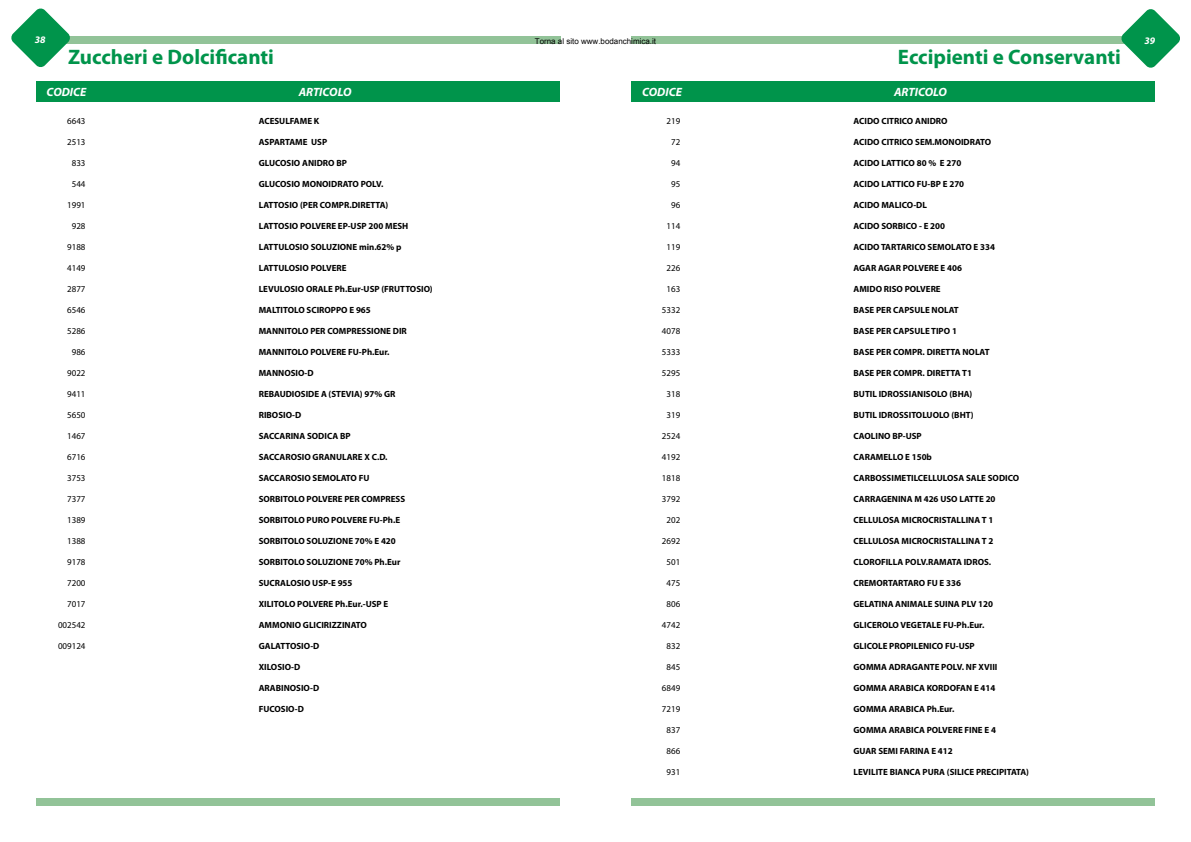
<style>
.page{position:relative;width:1191px;height:842px;background:#fff}
.page>*{position:absolute;margin:0;border:0;box-sizing:border-box;transform-origin:0 0}
.t1{font:700 21px "Myriad Pro";color:#00944b}
.t2{font:italic 700 12px "Myriad Pro";color:#fff}
.t3{font:italic 700 10px "Myriad Pro";color:#fff}
.t4{font:700 9px "Myriad Pro";color:#000}
.t5{font:9px "Myriad Pro";color:#000}
.t6{font:8px "Arial";color:#000}
</style>
<div class="page">
<div style="left:631px;top:36px;width:505px;height:8px;background:#92c398"></div>
<svg style="left:1121px;top:9px;width:59px;height:59px"></svg>
<div style="left:631px;top:81px;width:524px;height:20px;background:#00944b"></div>
<div style="left:631px;top:798px;width:524px;height:8px;background:#92c398"></div>
<div style="left:56px;top:36px;width:504px;height:8px;background:#92c398"></div>
<svg style="left:11px;top:8px;width:59px;height:59px"></svg>
<div style="left:36px;top:81px;width:523px;height:20px;background:#00944b"></div>
<div style="left:36px;top:798px;width:523px;height:8px;background:#92c398"></div>
<p class="t3" style="left:35px;top:34px;width:12px">38</p>
<p class="t6" style="left:535px;top:36px;width:123px">Torna al sito www.bodanchimica.it</p>
<p class="t3" style="left:1144px;top:34px;width:12px">39</p>
<h1 class="t1" style="left:68px;top:43px;width:207px">Zuccheri e Dolcificanti</h1>
<h1 class="t1" style="left:898px;top:43px;width:224px">Eccipienti e Conservanti</h1>
<h2 class="t2" style="left:47px;top:84px;width:41px">CODICE</h2>
<h2 class="t2" style="left:299px;top:84px;width:54px">ARTICOLO</h2>
<h2 class="t2" style="left:642px;top:84px;width:41px">CODICE</h2>
<h2 class="t2" style="left:894px;top:84px;width:54px">ARTICOLO</h2>
<p class="t5" style="left:67px;top:116px;width:20px">6643</p>
<p class="t5" style="left:67px;top:137px;width:20px">2513</p>
<p class="t5" style="left:72px;top:158px;width:15px">833</p>
<p class="t5" style="left:72px;top:179px;width:15px">544</p>
<p class="t5" style="left:67px;top:200px;width:20px">1991</p>
<p class="t5" style="left:72px;top:221px;width:15px">928</p>
<p class="t5" style="left:67px;top:242px;width:20px">9188</p>
<p class="t5" style="left:67px;top:263px;width:20px">4149</p>
<p class="t5" style="left:67px;top:284px;width:20px">2877</p>
<p class="t5" style="left:67px;top:305px;width:20px">6546</p>
<p class="t5" style="left:67px;top:326px;width:20px">5286</p>
<p class="t5" style="left:72px;top:347px;width:15px">986</p>
<p class="t5" style="left:67px;top:368px;width:20px">9022</p>
<p class="t5" style="left:67px;top:389px;width:20px">9411</p>
<p class="t5" style="left:67px;top:410px;width:20px">5650</p>
<p class="t5" style="left:67px;top:431px;width:20px">1467</p>
<p class="t5" style="left:67px;top:452px;width:20px">6716</p>
<p class="t5" style="left:67px;top:473px;width:20px">3753</p>
<p class="t5" style="left:67px;top:494px;width:20px">7377</p>
<p class="t5" style="left:67px;top:515px;width:20px">1389</p>
<p class="t5" style="left:67px;top:536px;width:20px">1388</p>
<p class="t5" style="left:67px;top:557px;width:20px">9178</p>
<p class="t5" style="left:67px;top:578px;width:20px">7200</p>
<p class="t5" style="left:67px;top:599px;width:20px">7017</p>
<p class="t5" style="left:58px;top:620px;width:29px">002542</p>
<p class="t5" style="left:58px;top:641px;width:29px">009124</p>
<p class="t4" style="left:259px;top:115px;width:62px">ACESULFAME K</p>
<p class="t4" style="left:259px;top:136px;width:70px">ASPARTAME USP</p>
<p class="t4" style="left:259px;top:157px;width:90px">GLUCOSIO ANIDRO BP</p>
<p class="t4" style="left:259px;top:178px;width:126px">GLUCOSIO MONOIDRATO POLV.</p>
<p class="t4" style="left:259px;top:199px;width:131px">LATTOSIO (PER COMPR.DIRETTA)</p>
<p class="t4" style="left:259px;top:220px;width:151px">LATTOSIO POLVERE EP-USP 200 MESH</p>
<p class="t4" style="left:259px;top:241px;width:144px">LATTULOSIO SOLUZIONE min.62% p</p>
<p class="t4" style="left:259px;top:262px;width:89px">LATTULOSIO POLVERE</p>
<p class="t4" style="left:259px;top:283px;width:175px">LEVULOSIO ORALE Ph.Eur-USP (FRUTTOSIO)</p>
<p class="t4" style="left:259px;top:304px;width:114px">MALTITOLO SCIROPPO E 965</p>
<p class="t4" style="left:259px;top:325px;width:150px">MANNITOLO PER COMPRESSIONE DIR</p>
<p class="t4" style="left:259px;top:346px;width:132px">MANNITOLO POLVERE FU-Ph.Eur.</p>
<p class="t4" style="left:259px;top:367px;width:56px">MANNOSIO-D</p>
<p class="t4" style="left:259px;top:388px;width:138px">REBAUDIOSIDE A (STEVIA) 97% GR</p>
<p class="t4" style="left:259px;top:409px;width:44px">RIBOSIO-D</p>
<p class="t4" style="left:259px;top:430px;width:93px">SACCARINA SODICA BP</p>
<p class="t4" style="left:259px;top:451px;width:130px">SACCAROSIO GRANULARE X C.D.</p>
<p class="t4" style="left:259px;top:472px;width:112px">SACCAROSIO SEMOLATO FU</p>
<p class="t4" style="left:259px;top:493px;width:148px">SORBITOLO POLVERE PER COMPRESS</p>
<p class="t4" style="left:259px;top:514px;width:143px">SORBITOLO PURO POLVERE FU-Ph.E</p>
<p class="t4" style="left:259px;top:535px;width:139px">SORBITOLO SOLUZIONE 70% E 420</p>
<p class="t4" style="left:259px;top:556px;width:143px">SORBITOLO SOLUZIONE 70% Ph.Eur</p>
<p class="t4" style="left:259px;top:577px;width:95px">SUCRALOSIO USP-E 955</p>
<p class="t4" style="left:259px;top:598px;width:131px">XILITOLO POLVERE Ph.Eur.-USP E</p>
<p class="t4" style="left:259px;top:619px;width:110px">AMMONIO GLICIRIZZINATO</p>
<p class="t4" style="left:259px;top:640px;width:62px">GALATTOSIO-D</p>
<p class="t4" style="left:259px;top:661px;width:43px">XILOSIO-D</p>
<p class="t4" style="left:259px;top:682px;width:62px">ARABINOSIO-D</p>
<p class="t4" style="left:259px;top:703px;width:47px">FUCOSIO-D</p>
<p class="t5" style="left:666px;top:116px;width:15px">219</p>
<p class="t5" style="left:671px;top:137px;width:11px">72</p>
<p class="t5" style="left:671px;top:158px;width:11px">94</p>
<p class="t5" style="left:671px;top:179px;width:11px">95</p>
<p class="t5" style="left:671px;top:200px;width:11px">96</p>
<p class="t5" style="left:666px;top:221px;width:15px">114</p>
<p class="t5" style="left:666px;top:242px;width:15px">119</p>
<p class="t5" style="left:666px;top:263px;width:15px">226</p>
<p class="t5" style="left:666px;top:284px;width:15px">163</p>
<p class="t5" style="left:662px;top:305px;width:20px">5332</p>
<p class="t5" style="left:662px;top:326px;width:20px">4078</p>
<p class="t5" style="left:662px;top:347px;width:20px">5333</p>
<p class="t5" style="left:662px;top:368px;width:20px">5295</p>
<p class="t5" style="left:666px;top:389px;width:15px">318</p>
<p class="t5" style="left:666px;top:410px;width:15px">319</p>
<p class="t5" style="left:662px;top:431px;width:20px">2524</p>
<p class="t5" style="left:662px;top:452px;width:20px">4192</p>
<p class="t5" style="left:662px;top:473px;width:20px">1818</p>
<p class="t5" style="left:662px;top:494px;width:20px">3792</p>
<p class="t5" style="left:666px;top:515px;width:15px">202</p>
<p class="t5" style="left:662px;top:536px;width:20px">2692</p>
<p class="t5" style="left:666px;top:557px;width:15px">501</p>
<p class="t5" style="left:666px;top:578px;width:15px">475</p>
<p class="t5" style="left:666px;top:599px;width:15px">806</p>
<p class="t5" style="left:662px;top:620px;width:20px">4742</p>
<p class="t5" style="left:666px;top:641px;width:15px">832</p>
<p class="t5" style="left:666px;top:662px;width:15px">845</p>
<p class="t5" style="left:662px;top:683px;width:20px">6849</p>
<p class="t5" style="left:662px;top:704px;width:20px">7219</p>
<p class="t5" style="left:666px;top:725px;width:15px">837</p>
<p class="t5" style="left:666px;top:746px;width:15px">866</p>
<p class="t5" style="left:666px;top:767px;width:15px">931</p>
<p class="t4" style="left:853px;top:115px;width:95px">ACIDO CITRICO ANIDRO</p>
<p class="t4" style="left:853px;top:136px;width:139px">ACIDO CITRICO SEM.MONOIDRATO</p>
<p class="t4" style="left:853px;top:157px;width:109px">ACIDO LATTICO 80 % E 270</p>
<p class="t4" style="left:853px;top:178px;width:112px">ACIDO LATTICO FU-BP E 270</p>
<p class="t4" style="left:853px;top:199px;width:75px">ACIDO MALICO-DL</p>
<p class="t4" style="left:853px;top:220px;width:93px">ACIDO SORBICO - E 200</p>
<p class="t4" style="left:853px;top:241px;width:143px">ACIDO TARTARICO SEMOLATO E 334</p>
<p class="t4" style="left:853px;top:262px;width:110px">AGAR AGAR POLVERE E 406</p>
<p class="t4" style="left:853px;top:283px;width:89px">AMIDO RISO POLVERE</p>
<p class="t4" style="left:853px;top:304px;width:107px">BASE PER CAPSULE NOLAT</p>
<p class="t4" style="left:853px;top:325px;width:105px">BASE PER CAPSULE TIPO 1</p>
<p class="t4" style="left:853px;top:346px;width:138px">BASE PER COMPR. DIRETTA NOLAT</p>
<p class="t4" style="left:853px;top:367px;width:120px">BASE PER COMPR. DIRETTA T1</p>
<p class="t4" style="left:853px;top:388px;width:120px">BUTIL IDROSSIANISOLO (BHA)</p>
<p class="t4" style="left:853px;top:409px;width:122px">BUTIL IDROSSITOLUOLO (BHT)</p>
<p class="t4" style="left:853px;top:430px;width:70px">CAOLINO BP-USP</p>
<p class="t4" style="left:853px;top:451px;width:80px">CARAMELLO E 150b</p>
<p class="t4" style="left:853px;top:472px;width:167px">CARBOSSIMETILCELLULOSA SALE SODICO</p>
<p class="t4" style="left:853px;top:493px;width:143px">CARRAGENINA M 426 USO LATTE 20</p>
<p class="t4" style="left:853px;top:514px;width:141px">CELLULOSA MICROCRISTALLINA T 1</p>
<p class="t4" style="left:853px;top:535px;width:141px">CELLULOSA MICROCRISTALLINA T 2</p>
<p class="t4" style="left:853px;top:556px;width:139px">CLOROFILLA POLV.RAMATA IDROS.</p>
<p class="t4" style="left:853px;top:577px;width:109px">CREMORTARTARO FU E 336</p>
<p class="t4" style="left:853px;top:598px;width:141px">GELATINA ANIMALE SUINA PLV 120</p>
<p class="t4" style="left:853px;top:619px;width:132px">GLICEROLO VEGETALE FU-Ph.Eur.</p>
<p class="t4" style="left:853px;top:640px;width:123px">GLICOLE PROPILENICO FU-USP</p>
<p class="t4" style="left:853px;top:661px;width:145px">GOMMA ADRAGANTE POLV. NF XVIII</p>
<p class="t4" style="left:853px;top:682px;width:143px">GOMMA ARABICA KORDOFAN E 414</p>
<p class="t4" style="left:853px;top:703px;width:102px">GOMMA ARABICA Ph.Eur.</p>
<p class="t4" style="left:853px;top:724px;width:144px">GOMMA ARABICA POLVERE FINE E 4</p>
<p class="t4" style="left:853px;top:745px;width:101px">GUAR SEMI FARINA E 412</p>
<p class="t4" style="left:853px;top:766px;width:177px">LEVILITE BIANCA PURA (SILICE PRECIPITATA)</p>
</div>
